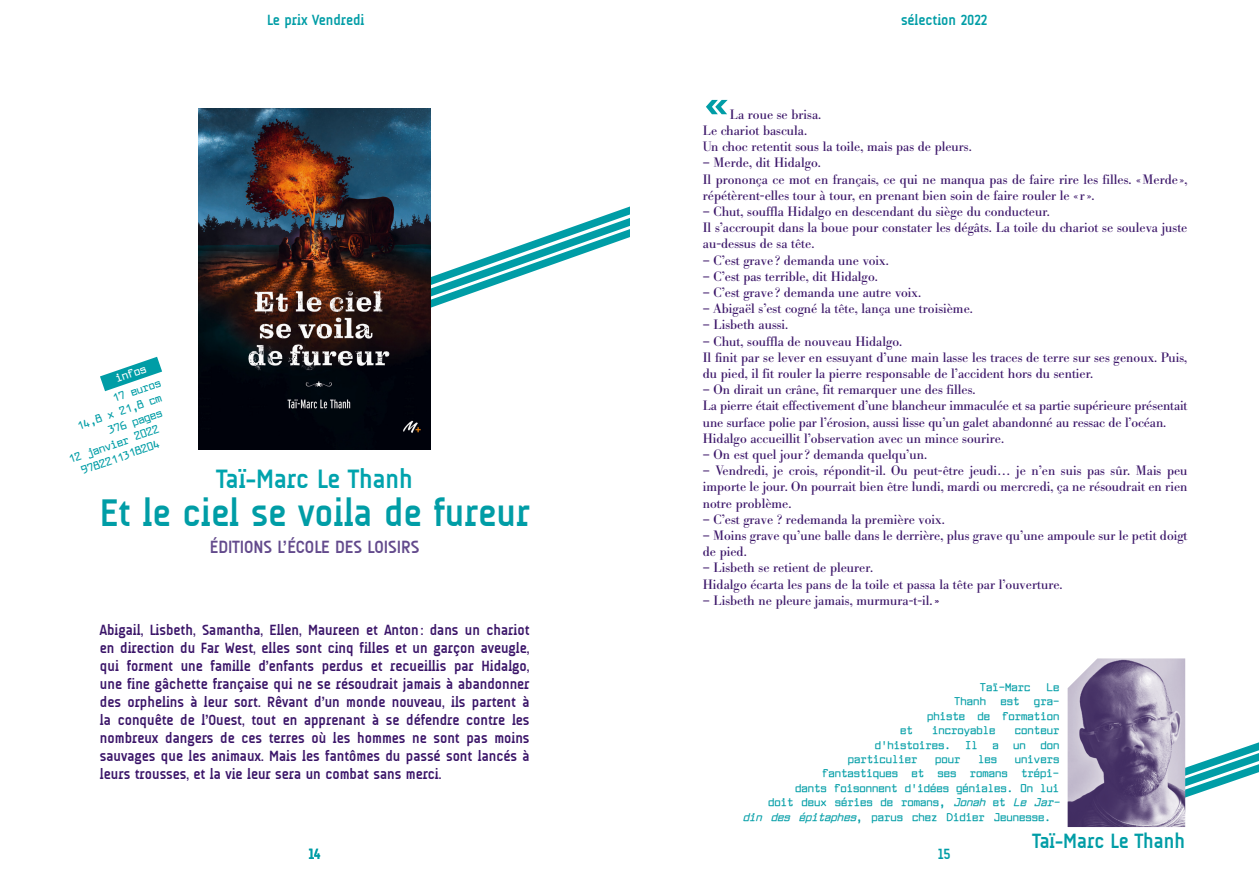
<style>
.page{position:relative;width:1259px;height:893px;background:#fff}
.page>*{position:absolute;margin:0;border:0;box-sizing:border-box;transform-origin:0 0}
.t1{font:500 72px "Bodoni BE";color:#009da6}
.t2{font:700 39px "A Udimat";color:#009da6}
.t3{font:700 27px "A Udimat";color:#00a3ad}
.t4{font:700 21px "A Udimat";color:#009da6}
.t5{font:700 18px "A Udimat";color:#634a8c}
.t6{font:700 15px/18px "A Udimat";color:#3a1468;text-align:justify}
.t7{font:700 15px "A Udimat";color:#009da6}
.t8{font:13.5px/16.2px "Bodoni BE";color:#3a1468}
.t9{font:700 12px/14.4px "Larabiefont";color:#009da6;text-align:right}
.t10{font:700 12px "Larabiefont";color:#fff}
.s1{font-weight:500}
.s2{font-style:italic}
</style>
<div class="page">
<svg style="left:431px;top:206px;width:199px;height:102px"></svg>
<img style="left:198px;top:108px;width:233px;height:341px">
<svg style="left:100px;top:357px;width:62px;height:34px"></svg>
<svg style="left:1185px;top:685px;width:74px;height:120px"></svg>
<img style="left:1067px;top:658px;width:118px;height:169px">
<p class="t7" style="left:267px;top:11px;width:99px">Le prix Vendredi</p>
<p class="t10" style="left:114px;top:372px;width:33px;rotate:-19deg">infos</p>
<p class="t9" style="left:110px;top:392px;width:52px;rotate:-19deg">17 euros</p>
<p class="t9" style="left:75px;top:419px;width:90px;rotate:-19deg">14,8 x 21,8 cm</p>
<p class="t9" style="left:106px;top:424px;width:59px;rotate:-19deg">376 pages</p>
<p class="t9" style="left:66px;top:452px;width:97px;rotate:-19deg">12 janvier 2022</p>
<p class="t9" style="left:79px;top:463px;width:84px;rotate:-19deg">9782211318204</p>
<h3 class="t3" style="left:216px;top:464px;width:198px">Taï-Marc Le Thanh</h3>
<h2 class="t2" style="left:100px;top:491px;width:431px">Et le ciel se voila de fureur</h2>
<h3 class="t5" style="left:210px;top:537px;width:211px">Éditions l’École Des Loisirs</h3>
<p class="t6" style="left:100px;top:621px;width:431px">Abigail, Lisbeth, Samantha, Ellen, Maureen et Anton: dans un chariot en direction du Far West, elles sont cinq filles et un garçon aveugle, qui forment une famille d’enfants perdus et recueillis par Hidalgo, une fine gâchette française qui ne se résoudrait jamais à abandonner des orphelins à leur sort. Rêvant d’un monde nouveau, ils partent à la conquête de l’Ouest, tout en apprenant à se défendre contre les nombreux dangers de ces terres où les hommes ne sont pas moins sauvages que les animaux. Mais les fantômes du passé sont lancés à leurs trousses, et la vie leur sera un combat sans merci.</p>
<p class="t7" style="left:901px;top:12px;width:88px">sélection 2022</p>
<h1 class="t1" style="left:703px;top:60px;width:28px">«</h1>
<p class="t8" style="left:703px;top:106px;width:270px;text-indent:27px">La roue se brisa.<br>Le chariot bascula.<br>Un choc retentit sous la toile, mais pas de pleurs.</p>
<p class="t8" style="left:703px;top:155px;width:486px">– Merde, dit Hidalgo.<br>Il prononça ce mot en français, ce qui ne manqua pas de faire rire les filles. «Merde », répétèrent-elles tour à tour, en prenant bien soin de faire rouler le «r».</p>
<p class="t8" style="left:703px;top:204px;width:486px">– Chut, souffla Hidalgo en descendant du siège du conducteur.<br>Il s’accroupit dans la boue pour constater les dégâts. La toile du chariot se souleva juste au-dessus de sa tête.</p>
<p class="t8" style="left:703px;top:252px;width:187px">– C’est grave ? demanda une voix.</p>
<p class="t8" style="left:703px;top:268px;width:176px">– C’est pas terrible, dit Hidalgo.</p>
<p class="t8" style="left:703px;top:285px;width:220px">– C’est grave ? demanda une autre voix.</p>
<p class="t8" style="left:703px;top:301px;width:271px">– Abigaël s’est cogné la tête, lança une troisième.</p>
<p class="t8" style="left:703px;top:317px;width:87px">– Lisbeth aussi.</p>
<p class="t8" style="left:703px;top:333px;width:486px">– Chut, souffla de nouveau Hidalgo.<br>Il finit par se lever en essuyant d’une main lasse les traces de terre sur ses genoux. Puis, du pied, il fit rouler la pierre responsable de l’accident hors du sentier.</p>
<p class="t8" style="left:703px;top:382px;width:486px">– On dirait un crâne, fit remarquer une des filles.<br>La pierre était effectivement d’une blancheur immaculée et sa partie supérieure présentait une surface polie par l’érosion, aussi lisse qu’un galet abandonné au ressac de l’océan.<br>Hidalgo accueillit l’observation avec un mince sourire.</p>
<p class="t8" style="left:703px;top:447px;width:226px">– On est quel jour? demanda quelqu’un.</p>
<p class="t8" style="left:703px;top:463px;width:486px;text-align:justify">– Vendredi, je crois, répondit-il. Ou peut-être jeudi… je n’en suis pas sûr. Mais peu importe le jour. On pourrait bien être lundi, mardi ou mercredi, ça ne résoudrait en rien notre problème.</p>
<p class="t8" style="left:703px;top:511px;width:243px">– C’est grave ? redemanda la première voix.</p>
<p class="t8" style="left:703px;top:528px;width:486px">– Moins grave qu’une balle dans le derrière, plus grave qu’une ampoule sur le petit doigt de pied.</p>
<p class="t8" style="left:703px;top:560px;width:361px">– Lisbeth se retient de pleurer.<br>Hidalgo écarta les pans de la toile et passa la tête par l’ouverture.</p>
<p class="t8" style="left:703px;top:592px;width:238px">– Lisbeth ne pleure jamais, murmura-t-il.<span class="s1">»</span></p>
<p class="t9" style="left:980px;top:680px;width:52px">Taï-Marc</p>
<p class="t9" style="left:927px;top:680px;width:133px">Le<br>Thanh est gra&shy;phiste de formation</p>
<p class="t9" style="left:900px;top:723px;width:14px">et</p>
<p class="t9" style="left:932px;top:723px;width:65px">incroyable</p>
<p class="t9" style="left:1015px;top:723px;width:46px">conteur</p>
<p class="t9" style="left:874px;top:737px;width:186px">d’histoires. Il a un don</p>
<p class="t9" style="left:848px;top:752px;width:71px">particulier</p>
<p class="t9" style="left:935px;top:752px;width:27px">pour</p>
<p class="t9" style="left:978px;top:752px;width:21px">les</p>
<p class="t9" style="left:1015px;top:752px;width:46px">univers</p>
<p class="t9" style="left:822px;top:766px;width:238px">fantastiques et ses romans trépi-</p>
<p class="t9" style="left:795px;top:781px;width:265px">dants foisonnent d’idées géniales. On lui</p>
<p class="t9" style="left:768px;top:795px;width:296px">doit deux séries de romans, <span class="s2">Jonah</span> et <span class="s2">Le Jar-</span></p>
<p class="t9" style="left:742px;top:809px;width:310px"><span class="s2">din des épitaphes</span>, parus chez Didier Jeunesse.</p>
<p class="t7" style="left:309px;top:845px;width:13px">14</p>
<p class="t7" style="left:938px;top:845px;width:14px">15</p>
<h3 class="t4" style="left:1032px;top:829px;width:154px">Taï-Marc Le Thanh</h3>
</div>
